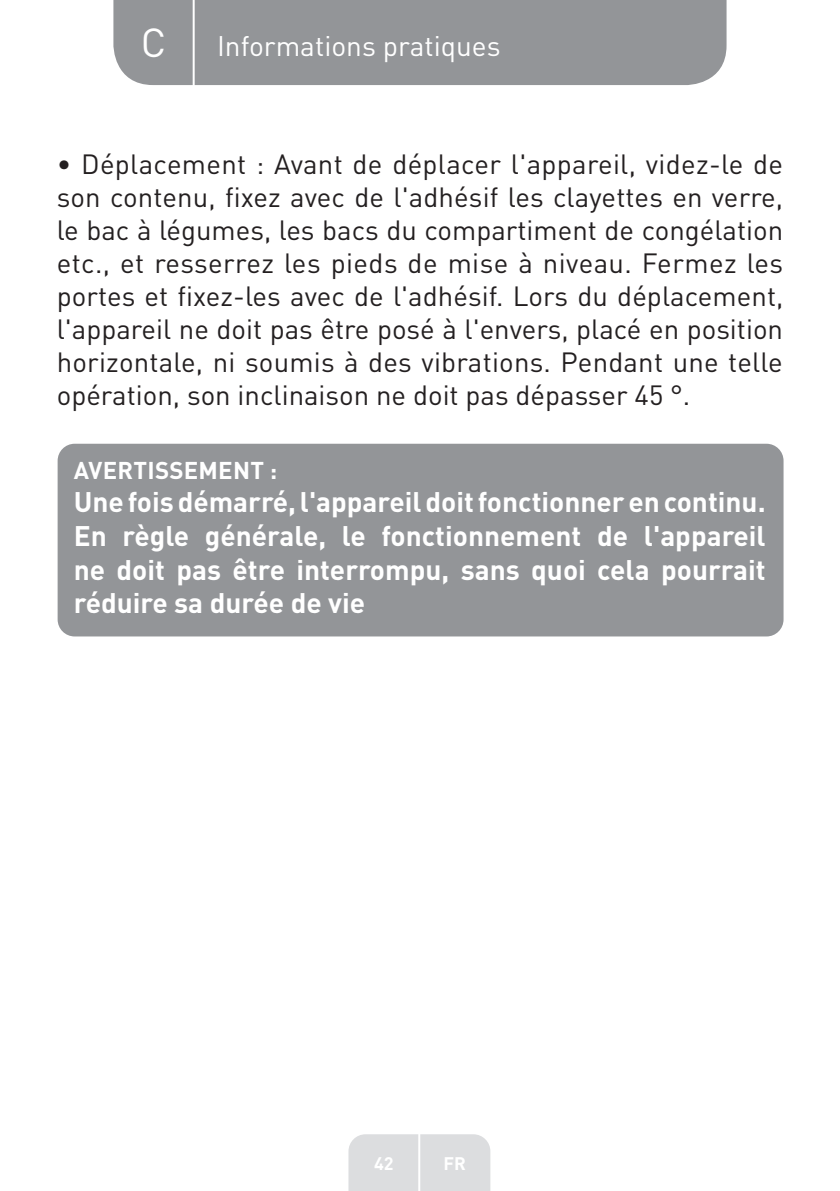
<style>
.page{position:relative;width:840px;height:1191px;background:#fff}
.page>*{position:absolute;margin:0;border:0;box-sizing:border-box;transform-origin:0 0}
.t1{font:40px "DIN Pro";color:#fff}
.t2{font:700 28px/33.6px "DIN Pro";color:#fff;text-align:justify}
.t3{font:28px "DIN Pro";color:#fff}
.t4{font:27.6px/33px "DIN Pro";color:#231f20;text-align:justify}
.t5{font:700 24px "DIN Pro";letter-spacing:.01em;color:#fff}
.t6{font:700 18px "DIN Pro";color:#fff}
</style>
<div class="page">
<div style="left:113px;top:0;width:613px;height:85px;background:#939598"></div>
<div style="left:348px;top:1134px;width:142px;height:57px;background:#dcdddf"></div>
<hr style="left:418px;top:1111px;width:2px;height:80px;background:#fff">
<hr style="left:192px;top:0;width:2px;height:88px;background:#fff">
<div style="left:58px;top:444px;width:725px;height:192px;background:#939598;border-radius:17px"></div>
<h1 class="t1" style="left:141px;top:15px;width:27px">C</h1>
<p class="t3" style="left:217px;top:27px;width:285px">Informations pratiques</p>
<p class="t4" style="left:57px;top:146px;width:727px">• Déplacement : Avant de déplacer l'appareil, videz-le de son contenu, fixez avec de l'adhésif les clayettes en verre, le bac à légumes, les bacs du compartiment de congélation etc., et resserrez les pieds de mise à niveau. Fermez les portes et fixez-les avec de l'adhésif. Lors du déplacement, l'appareil ne doit pas être posé à l'envers, placé en position horizontale, ni soumis à des vibrations. Pendant une telle opération, son inclinaison ne doit pas dépasser 45 °.</p>
<p class="t5" style="left:74px;top:454px;width:205px">AVERTISSEMENT :</p>
<p class="t2" style="left:74px;top:484px;width:693px">Une fois démarré, l'appareil doit fonctionner en continu.<br>En règle générale, le fonctionnement de l'appareil ne doit pas être interrompu, sans quoi cela pourrait réduire sa durée de vie</p>
<p class="t6" style="left:374px;top:1150px;width:21px">42</p>
<p class="t6" style="left:443px;top:1150px;width:24px">FR</p>
</div>
